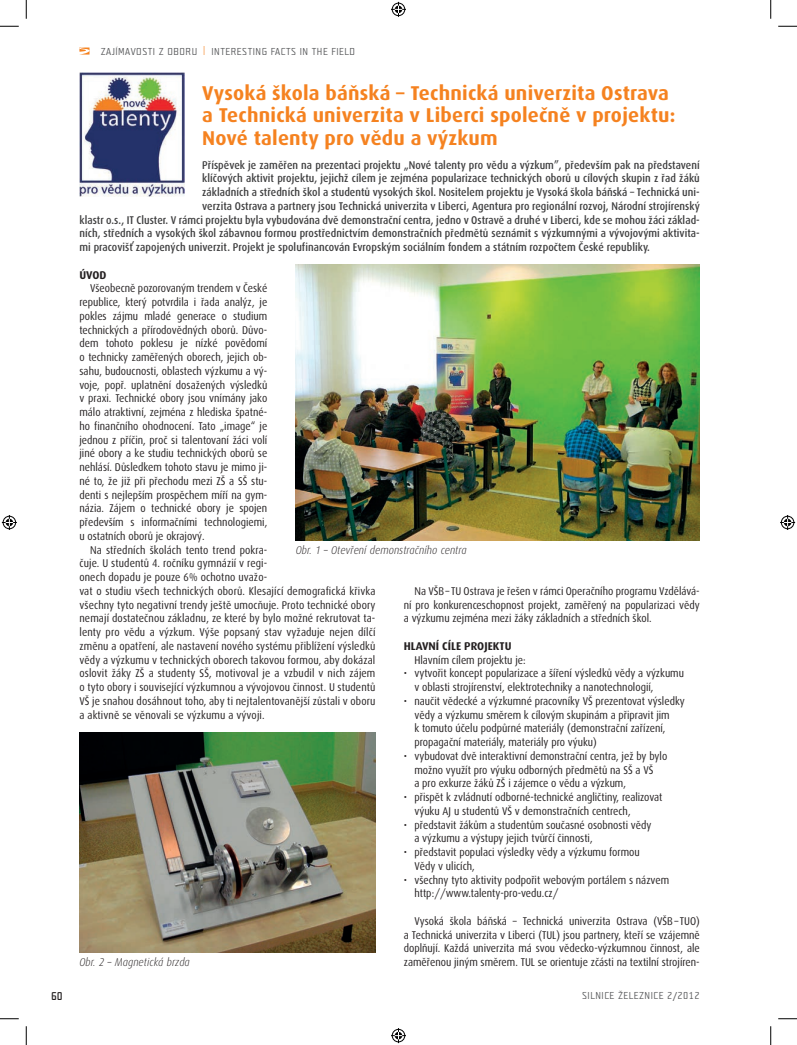
<style>
.page{position:relative;width:797px;height:1045px;background:#fff}
.page>*{position:absolute;margin:0;border:0;box-sizing:border-box;transform-origin:0 0}
.t1{font:700 20px/22.5px "Max";letter-spacing:.01em;color:#f58220}
.t2{font:11.25px/13.8px "Max Condensed";color:#231f20}
.t3{font:500 11.25px "Max Condensed";letter-spacing:.005em;color:#3e3e3f}
.t4{font:italic 300 11.25px "Max Condensed";letter-spacing:.01em;color:#231f20}
.t5{font:700 11.25px "Max";color:#231f20}
.t6{font:700 11.25px "Teuton Hell CE";color:#231f20}
.t7{font:700 10px "Teuton Weiss CE";letter-spacing:.05em;color:#57585a}
.s1{color:#f79848}
</style>
<div class="page">
<svg style="left:79px;top:48px;width:10px;height:7px"></svg>
<img style="left:296px;top:265px;width:403px;height:275px">
<img style="left:79px;top:732px;width:296px;height:220px">
<img style="left:79px;top:72px;width:105px;height:124px">
<svg style="left:0;top:25px;width:19px;height:2px"></svg>
<svg style="left:778px;top:25px;width:19px;height:2px"></svg>
<svg style="left:0;top:1018px;width:19px;height:1px"></svg>
<svg style="left:778px;top:1018px;width:19px;height:1px"></svg>
<svg style="left:25px;top:0;width:2px;height:19px"></svg>
<svg style="left:25px;top:1026px;width:2px;height:19px"></svg>
<svg style="left:770px;top:0;width:1px;height:19px"></svg>
<svg style="left:770px;top:1026px;width:1px;height:19px"></svg>
<svg style="left:391px;top:2px;width:15px;height:15px"></svg>
<svg style="left:391px;top:1028px;width:15px;height:15px"></svg>
<svg style="left:2px;top:515px;width:15px;height:15px"></svg>
<svg style="left:780px;top:515px;width:15px;height:15px"></svg>
<p class="t7" style="left:101px;top:46px;width:256px">ZAJÍMAVOSTI Z OBORU <span class="s1">|</span> I NTERESTING FACTS IN THE FIELD</p>
<h1 class="t1" style="left:202px;top:81px;width:474px">Vysoká škola báňská – Technická univerzita Ostrava a Technická univerzita v Liberci společně v projektu:<br>Nové talenty pro vědu a výzkum</h1>
<p class="t3" style="left:202px;top:158px;width:499px">Příspěvek je zaměřen na prezentaci projektu „Nové talenty pro vědu a výzkum”, především pak na představení</p>
<p class="t3" style="left:202px;top:171px;width:499px">klíčových aktivit projektu, jejichž cílem je zejména popularizace technických oborů u cílových skupin z řad žáků</p>
<p class="t3" style="left:202px;top:185px;width:499px">základních a středních škol a studentů vysokých škol. Nositelem projektu je Vysoká škola báňská – Technická uni-</p>
<p class="t3" style="left:202px;top:199px;width:499px">verzita Ostrava a partnery jsou Technická univerzita v Liberci, Agentura pro regionální rozvoj, Národní strojírenský</p>
<p class="t3" style="left:79px;top:213px;width:622px">klastr o.s., IT Cluster. V rámci projektu byla vybudována dvě demonstrační centra, jedno v Ostravě a druhé v Liberci, kde se mohou žáci základ-</p>
<p class="t3" style="left:79px;top:226px;width:622px">ních, středních a vysokých škol zábavnou formou prostřednictvím demonstračních předmětů seznámit s výzkumnými a vývojovými aktivita-</p>
<p class="t3" style="left:79px;top:240px;width:572px">mi pracovišť zapojených univerzit. Projekt je spolufinancován Evropským sociálním fondem a státním rozpočtem České republiky.</p>
<p class="t5" style="left:79px;top:268px;width:6px">Úvo</p>
<p class="t5" style="left:100px;top:268px;width:8px">d</p>
<p class="t2" style="left:79px;top:281px;width:189px;text-align:justify;text-indent:11px">Všeobecně pozorovaným trendem v České republice, který potvrdila i řada analýz, je pokles zájmu mladé generace o studium technických a přírodovědných oborů. Důvo&shy;dem tohoto poklesu je nízké povědomí o technicky zaměřených oborech, jejich ob&shy;sahu, budoucnosti, oblastech výzkumu a vý&shy;voje, popř. uplatnění dosažených výsledků v praxi. Technické obory jsou vnímány jako málo atraktivní, zejména z hlediska špatné&shy;ho finančního ohodnocení. Tato „image“ je jednou z příčin, proč si talentovaní žáci volí jiné obory a ke studiu technických oborů se nehlásí. Důsledkem tohoto stavu je mimo ji&shy;né to, že již při přechodu mezi ZŠ a SŠ stu&shy;denti s nejlepším prospěchem míří na gym&shy;názia. Zájem o technické obory je spojen především s informačními technologiemi, u ostatních oborů je okrajový.</p>
<p class="t2" style="left:79px;top:542px;width:297px;text-indent:11px">Na středních školách tento trend pokra-<br>čuje. U studentů 4. ročníku gymnázií v regi-<br>onech dopadu je pouze 6% ochotno uvažo-<br>vat o studiu všech technických oborů. Klesající demografická křivka všechny tyto negativní trendy ještě umocňuje. Proto technické obory nemají dostatečnou základnu, ze které by bylo možné rekrutovat ta&shy;lenty pro vědu a výzkum. Výše popsaný stav vyžaduje nejen dílčí změnu a opatření, ale nastavení nového systému přiblížení výsledků vědy a výzkumu v technických oborech takovou formou, aby dokázal oslovit žáky ZŠ a studenty SŠ, motivoval je a vzbudil v nich zájem o tyto obory i související výzkumnou a vývojovou činnost. U studentů VŠ je snahou dosáhnout toho, aby ti nejtalentovanější zůstali v oboru a aktivně se věnovali se výzkumu a vývoji.</p>
<p class="t4" style="left:296px;top:543px;width:173px">Obr. 1 – Otevření demonstračního centra</p>
<p class="t2" style="left:404px;top:584px;width:297px;text-align:justify;text-indent:11px">Na VŠB–TU Ostrava je řešen v rámci Operačního programu Vzdělává&shy;ní pro konkurenceschopnost projekt, zaměřený na popularizaci vědy a výzkumu zejména mezi žáky základních a středních škol.</p>
<p class="t5" style="left:404px;top:639px;width:103px">Hlavn í cíle projektu</p>
<p class="t2" style="left:414px;top:652px;width:113px">Hlavním cílem projektu je:</p>
<p class="t2" style="left:414px;top:666px;width:271px;text-indent:-11px">• vytvořit koncept popularizace a šíření výsledků vědy a výzkumu v oblasti strojírenství, elektrotechniky a nanotechnologií,</p>
<p class="t2" style="left:414px;top:694px;width:272px;text-indent:-11px">• naučit vědecké a výzkumné pracovníky VŠ prezentovat výsledky vědy a výzkumu směrem k cílovým skupinám a připravit jim<br>k tomuto účelu podpůrné materiály (demonstrační zařízení, propagační materiály, materiály pro výuku)</p>
<p class="t2" style="left:414px;top:749px;width:254px;text-indent:-11px">• vybudovat dvě interaktivní demonstrační centra, jež by bylo možno využít pro výuku odborných předmětů na SŠ a VŠ<br>a pro exkurze žáků ZŠ i zájemce o vědu a výzkum,</p>
<p class="t2" style="left:414px;top:790px;width:249px;text-indent:-11px">• přispět k zvládnutí odborné-technické angličtiny, realizovat výuku AJ u studentů VŠ v demonstračních centrech,</p>
<p class="t2" style="left:414px;top:817px;width:238px;text-indent:-11px">• představit žákům a studentům současné osobnosti vědy a výzkumu a výstupy jejich tvůrčí činnosti,</p>
<p class="t2" style="left:414px;top:845px;width:227px;text-indent:-11px">• představit populaci výsledky vědy a výzkumu formou<br>Vědy v ulicích,</p>
<p class="t2" style="left:414px;top:872px;width:256px;text-indent:-11px">• všechny tyto aktivity podpořit webovým portálem s názvem http://www.talenty-pro-vedu.cz/</p>
<p class="t2" style="left:404px;top:914px;width:297px;text-align:justify;text-indent:11px">Vysoká škola báňská – Technická univerzita Ostrava (VŠB–TUO) a Technická univerzita v Liberci (TUL) jsou partnery, kteří se vzájemně doplňují. Každá univerzita má svou vědecko-výzkumnou činnost, ale zaměřenou jiným směrem. TUL se orientuje zčásti na textilní strojíren-</p>
<p class="t4" style="left:79px;top:955px;width:112px">Obr. 2 – Magnetická brzda</p>
<p class="t6" style="left:51px;top:990px;width:13px">60</p>
<p class="t7" style="left:582px;top:990px;width:119px">SILNICE ŽELEZNICE 2/2012</p>
</div>
